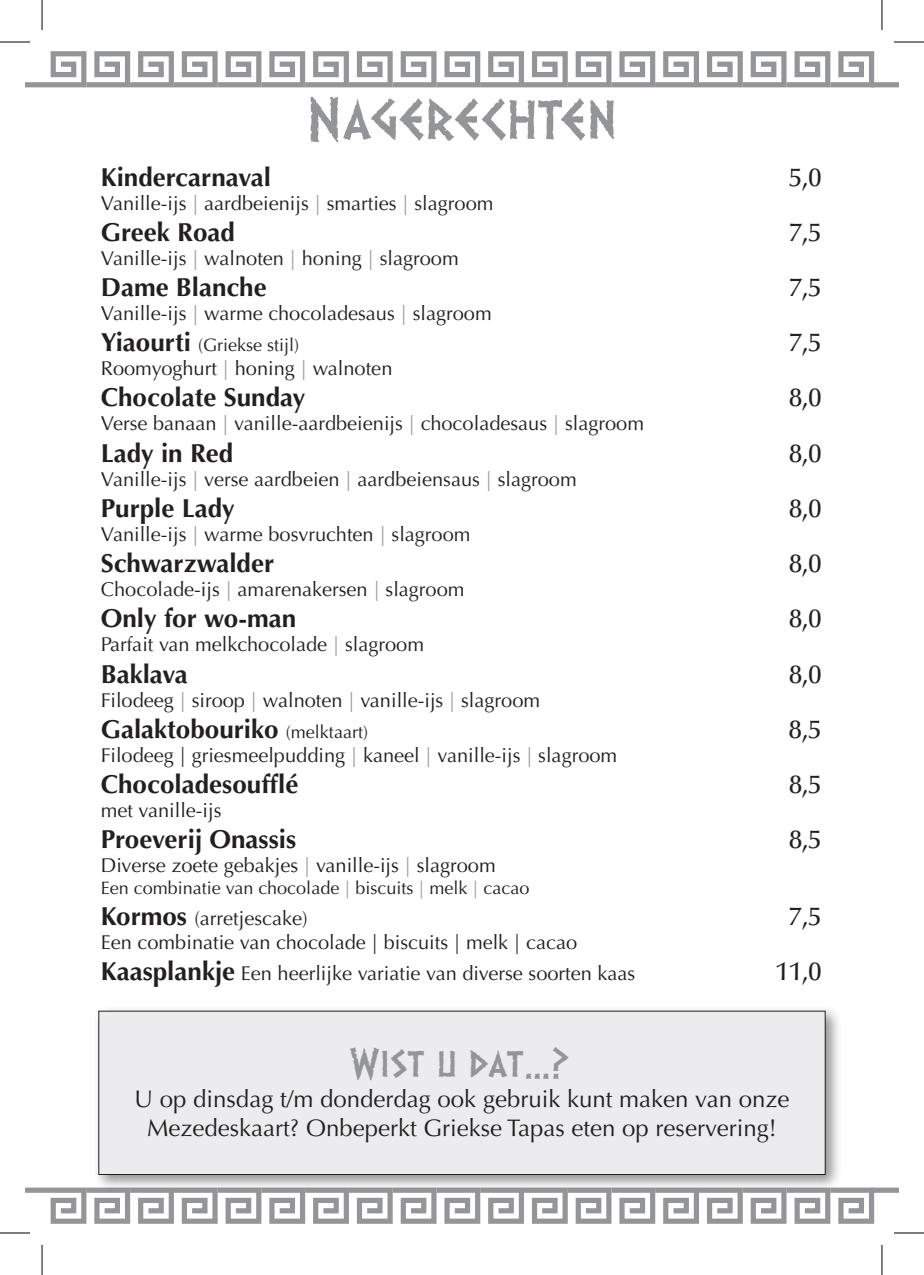
<style>
.page{position:relative;width:924px;height:1275px;background:#fff}
.page>*{position:absolute;margin:0;border:0;box-sizing:border-box;transform-origin:0 0}
.t1{font:54px "Dalek";color:#939598}
.t2{font:36px "Dalek";color:#939598}
.t3{font:700 26px "Optima";color:#231f20}
.t4{font:500 26px "Optima";color:#231f20}
.t5{font:24px/28.8px "Optima";color:#231f20;text-align:center}
.t6{font:20px/31.2px "Optima";color:#231f20}
.t7{font:18px "Optima";color:#231f20}
.s1{color:#939598}
.s2{font-weight:700;font-size:26px}
.s3{font-weight:400;font-size:18px}
</style>
<div class="page">
<svg style="left:25px;top:51px;width:848px;height:36px"></svg>
<div style="left:870px;top:82px;width:28px;height:5px;background:#939598"></div>
<svg style="left:25px;top:1187px;width:848px;height:36px"></svg>
<div style="left:870px;top:1187px;width:28px;height:5px;background:#939598"></div>
<div style="left:92px;top:1004px;width:757px;height:194px;background:#231f20;opacity:.5"></div>
<div style="left:99px;top:1011px;width:725px;height:163px;background:#ececee"></div>
<div style="left:98px;top:1010px;width:727px;height:165px;border:1px solid #231f20"></div>
<hr style="left:0;top:42px;width:30px;height:1px;background:#000">
<hr style="left:893px;top:42px;width:30px;height:1px;background:#000">
<hr style="left:0;top:1232px;width:30px;height:1px;background:#000">
<hr style="left:893px;top:1232px;width:30px;height:1px;background:#000">
<hr style="left:42px;top:0;width:1px;height:30px;background:#000">
<hr style="left:42px;top:1245px;width:1px;height:30px;background:#000">
<hr style="left:881px;top:0;width:1px;height:30px;background:#000">
<hr style="left:881px;top:1245px;width:1px;height:30px;background:#000">
<h1 class="t1" style="left:306px;top:77px;width:311px">Nagerechten</h1>
<h3 class="t3" style="left:101px;top:162px;width:172px">Kindercarnaval</h3>
<h3 class="t4" style="left:788px;top:162px;width:34px">5,0</h3>
<p class="t6" style="left:101px;top:187px;width:394px">Vanille-ijs <span class="s1">|</span> aardbeienijs <span class="s1">|</span> smarties <span class="s1">|</span> slagroom</p>
<h3 class="t3" style="left:101px;top:217px;width:136px">Greek Road</h3>
<h3 class="t4" style="left:788px;top:217px;width:34px">7,5</h3>
<p class="t6" style="left:101px;top:243px;width:359px">Vanille-ijs <span class="s1">|</span> walnoten <span class="s1">|</span> honing <span class="s1">|</span> slagroom</p>
<h3 class="t3" style="left:101px;top:272px;width:167px">Dame Blanche</h3>
<h3 class="t4" style="left:788px;top:273px;width:34px">7,5</h3>
<p class="t6" style="left:101px;top:298px;width:392px">Vanille-ijs <span class="s1">|</span> warme chocoladesaus <span class="s1">|</span> slagroom</p>
<p class="t7" style="left:101px;top:335px;width:200px"><span class="s2">Yiaourti</span> (Griekse stijl)</p>
<h3 class="t4" style="left:788px;top:328px;width:34px">7,5</h3>
<p class="t6" style="left:101px;top:353px;width:293px">Roomyoghurt <span class="s1">|</span> honing <span class="s1">|</span> walnoten</p>
<h3 class="t3" style="left:101px;top:382px;width:206px">Chocolate Sunday</h3>
<h3 class="t4" style="left:788px;top:383px;width:34px">8,0</h3>
<p class="t6" style="left:101px;top:408px;width:544px">Verse banaan <span class="s1">|</span> vanille-aardbeienijs <span class="s1">|</span> chocoladesaus <span class="s1">|</span> slagroom</p>
<h3 class="t3" style="left:101px;top:438px;width:134px">Lady in Red</h3>
<h3 class="t4" style="left:788px;top:438px;width:34px">8,0</h3>
<p class="t6" style="left:101px;top:463px;width:477px">Vanille-ijs <span class="s1">|</span> verse aardbeien <span class="s1">|</span> aardbeiensaus <span class="s1">|</span> slagroom</p>
<h3 class="t3" style="left:101px;top:493px;width:135px">Purple Lady</h3>
<h3 class="t4" style="left:788px;top:493px;width:34px">8,0</h3>
<p class="t6" style="left:101px;top:519px;width:371px">Vanille-ijs <span class="s1">|</span> warme bosvruchten <span class="s1">|</span> slagroom</p>
<h3 class="t3" style="left:101px;top:548px;width:175px">Schwarzwalder</h3>
<h3 class="t4" style="left:788px;top:549px;width:34px">8,0</h3>
<p class="t6" style="left:101px;top:574px;width:365px">Chocolade-ijs <span class="s1">|</span> amarenakersen <span class="s1">|</span> slagroom</p>
<h3 class="t3" style="left:101px;top:603px;width:197px">Only for wo-man</h3>
<h3 class="t4" style="left:788px;top:604px;width:34px">8,0</h3>
<p class="t6" style="left:101px;top:629px;width:324px">Parfait van melkchocolade <span class="s1">|</span> slagroom</p>
<h3 class="t3" style="left:101px;top:658px;width:89px">Baklava</h3>
<h3 class="t4" style="left:788px;top:659px;width:34px">8,0</h3>
<p class="t6" style="left:101px;top:684px;width:440px">Filodeeg <span class="s1">|</span> siroop <span class="s1">|</span> walnoten <span class="s1">|</span> vanille-ijs <span class="s1">|</span> slagroom</p>
<h3 class="t3" style="left:101px;top:714px;width:268px">Galaktobouriko <span class="s3">(melktaart)</span></h3>
<h3 class="t4" style="left:788px;top:714px;width:34px">8,5</h3>
<p class="t6" style="left:101px;top:739px;width:517px">Filodeeg | griesmeelpudding <span class="s1">|</span> kaneel <span class="s1">|</span> vanille-ijs <span class="s1">|</span> slagroom</p>
<h3 class="t3" style="left:101px;top:769px;width:199px">Chocoladesoufflé</h3>
<h3 class="t4" style="left:788px;top:769px;width:34px">8,5</h3>
<p class="t6" style="left:101px;top:795px;width:122px">met vanille-ijs</p>
<h3 class="t3" style="left:101px;top:824px;width:197px">Proeverij Onassis</h3>
<h3 class="t4" style="left:788px;top:825px;width:34px">8,5</h3>
<p class="t6" style="left:101px;top:850px;width:396px">Diverse zoete gebakjes <span class="s1">|</span> vanille-ijs <span class="s1">|</span> slagroom</p>
<p class="t7" style="left:101px;top:877px;width:430px">Een combinatie van chocolade <span class="s1">|</span> biscuits <span class="s1">|</span> melk <span class="s1">|</span> cacao</p>
<p class="t6" style="left:101px;top:903px;width:208px"><span class="s2">Kormos</span> (arretjescake)</p>
<h3 class="t4" style="left:788px;top:901px;width:34px">7,5</h3>
<p class="t6" style="left:101px;top:927px;width:536px">Een combinatie van chocolade | biscuits | melk | cacao<br><span class="s2">Kaasplankje</span> Een heerlijke variatie van diverse soorten kaas</p>
<h3 class="t4" style="left:775px;top:957px;width:47px">11,0</h3>
<h2 class="t2" style="left:349px;top:1035px;width:222px">Wist u dat…?</h2>
<p class="t5" style="left:134px;top:1085px;width:656px">U op dinsdag t/m donderdag ook gebruik kunt maken van onze<br>Mezedeskaart? Onbeperkt Griekse Tapas eten op reservering!</p>
</div>
